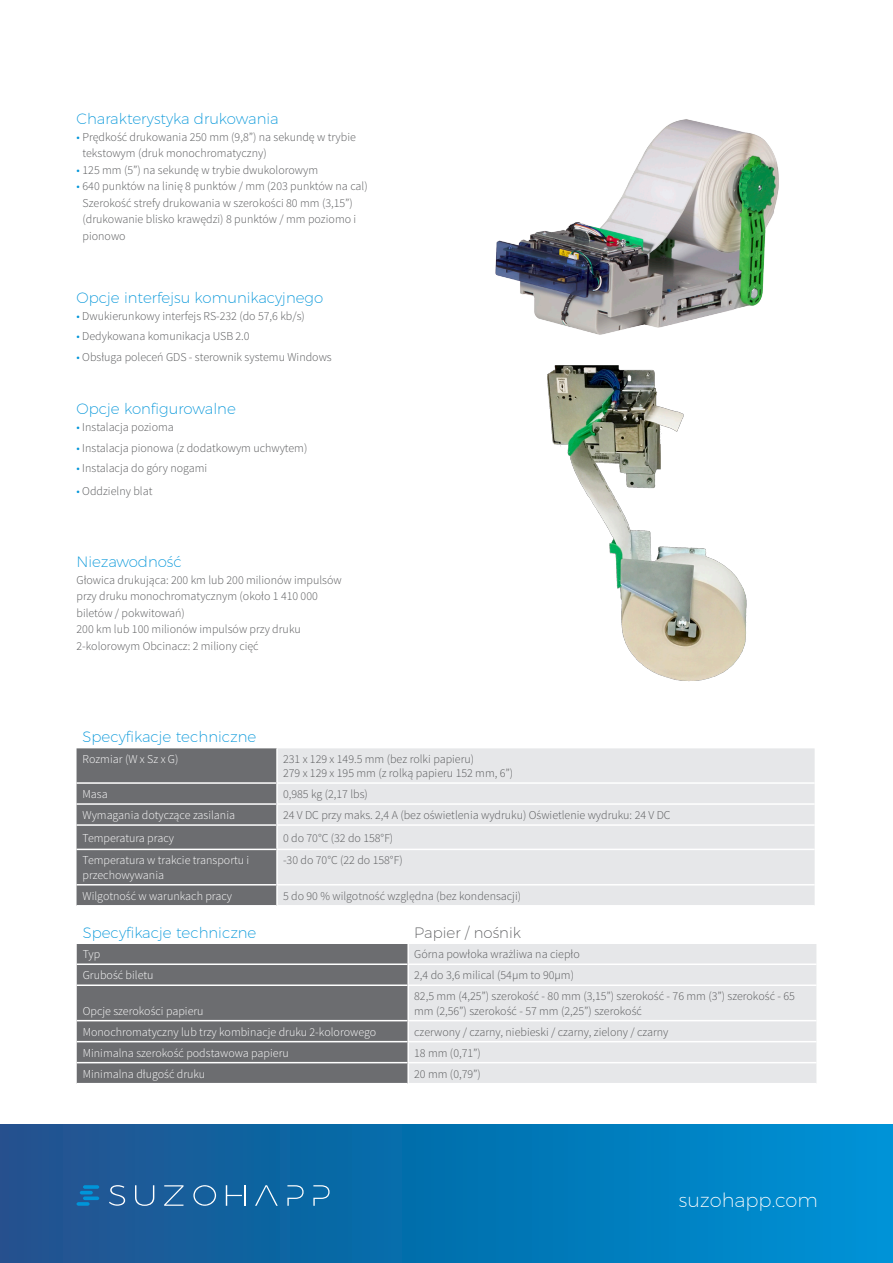
<style>
.page{position:relative;width:893px;height:1263px;background:#fff}
.page>*{position:absolute;margin:0;border:0;box-sizing:border-box;transform-origin:0 0}
.t1{font:200 19.5px "Montserrat";color:#fff}
.Prestazioni_-_Puntin{font:200 15px "Montserrat";color:#0095d9}
.Titoli{font:200 15px "Montserrat";color:#0095d9}
.Titoli-2{font:200 15px "Montserrat";color:#57585a}
.Prestazioni_-_Puntin-2{font:300 12px/16.5px "Source Sans Pro";color:#57585a}
.t2{font:300 12px/14.4px "Source Sans Pro";color:#fff}
.Testo_Tabella{font:300 12px "Source Sans Pro";color:#57585a}
.s1{color:#0095d9}
</style>
<div class="page">
<div style="left:0;top:1125px;width:893px;height:138px;background:linear-gradient(to right,#1c508b,#0093d5)"></div>
<svg style="left:135px;top:1185px;width:19px;height:21px"></svg>
<svg style="left:164px;top:1185px;width:20px;height:21px"></svg>
<svg style="left:193px;top:1185px;width:23px;height:21px"></svg>
<svg style="left:255px;top:1185px;width:23px;height:21px"></svg>
<svg style="left:287px;top:1185px;width:17px;height:21px"></svg>
<svg style="left:109px;top:1185px;width:16px;height:21px"></svg>
<svg style="left:226px;top:1185px;width:19px;height:21px"></svg>
<svg style="left:313px;top:1185px;width:17px;height:21px"></svg>
<hr style="left:83px;top:1185px;width:16px;height:4px;background:#0095d9;border-radius:2px">
<svg style="left:80px;top:1191px;width:13px;height:3px"></svg>
<svg style="left:83px;top:1196px;width:16px;height:4px"></svg>
<svg style="left:77px;top:1202px;width:13px;height:4px"></svg>
<div style="left:278px;top:748px;width:537px;height:157px;background:#e6e7e9"></div>
<svg style="left:77px;top:748px;width:200px;height:157px;background:#737477"></svg>
<hr style="left:276px;top:826px;width:2px;height:23px;background:#fff">
<hr style="left:276px;top:850px;width:2px;height:34px;background:#fff">
<hr style="left:276px;top:885px;width:2px;height:20px;background:#fff">
<hr style="left:276px;top:782px;width:539px;height:2px;background:#fff">
<hr style="left:276px;top:803px;width:539px;height:2px;background:#fff">
<hr style="left:276px;top:824px;width:539px;height:2px;background:#fff">
<hr style="left:276px;top:849px;width:539px;height:1px;background:#fff">
<hr style="left:276px;top:884px;width:539px;height:1px;background:#fff">
<div style="left:77px;top:944px;width:330px;height:139px;background:#6c6d70"></div>
<div style="left:409px;top:944px;width:407px;height:139px;background:#e6e7e9"></div>
<hr style="left:77px;top:963px;width:330px;height:2px;background:#fff">
<hr style="left:77px;top:984px;width:330px;height:2px;background:#fff">
<hr style="left:77px;top:1020px;width:330px;height:1px;background:#fff">
<hr style="left:77px;top:1041px;width:330px;height:1px;background:#fff">
<hr style="left:77px;top:1062px;width:330px;height:1px;background:#fff">
<svg style="left:407px;top:944px;width:1px;height:40px"></svg>
<hr style="left:407px;top:984px;width:409px;height:2px;background:#fff">
<hr style="left:407px;top:1020px;width:409px;height:1px;background:#fff">
<hr style="left:407px;top:1041px;width:409px;height:1px;background:#fff">
<hr style="left:407px;top:1062px;width:409px;height:1px;background:#fff">
<hr style="left:407px;top:963px;width:409px;height:2px;background:#fff">
<img style="left:495px;top:119px;width:284px;height:216px">
<img style="left:547px;top:365px;width:200px;height:317px">
<p class="Prestazioni_-_Puntin" style="left:77px;top:110px;width:204px">Charakterystyka drukowania</p>
<p class="Prestazioni_-_Puntin-2" style="left:83px;top:128px;width:275px;text-indent:-6px"><span class="s1">•</span> Prędkość drukowania 250 mm (9,8”) na sekundę w trybie tekstowym (druk monochromatyczny)</p>
<p class="Prestazioni_-_Puntin-2" style="left:77px;top:161px;width:243px"><span class="s1">•</span> 125 mm (5”) na sekundę w trybie dwukolorowym</p>
<p class="Prestazioni_-_Puntin-2" style="left:83px;top:178px;width:287px;text-indent:-6px"><span class="s1">•</span> 640 punktów na linię 8 punktów / mm (203 punktów na cal)<br>Szerokość strefy drukowania w szerokości 80 mm (3,15”) (drukowanie blisko krawędzi) 8 punktów / mm poziomo i pionowo</p>
<p class="Prestazioni_-_Puntin" style="left:77px;top:289px;width:248px">Opcje interfejsu komunikacyjnego</p>
<p class="Prestazioni_-_Puntin-2" style="left:77px;top:307px;width:230px"><span class="s1">•</span> Dwukierunkowy interfejs RS-232 (do 57,6 kb/s)</p>
<p class="Prestazioni_-_Puntin-2" style="left:77px;top:328px;width:175px"><span class="s1">•</span> Dedykowana komunikacja USB 2.0</p>
<p class="Prestazioni_-_Puntin-2" style="left:77px;top:349px;width:257px"><span class="s1">•</span> Obsługa poleceń GDS - sterownik systemu Windows</p>
<p class="Prestazioni_-_Puntin" style="left:77px;top:400px;width:161px">Opcje konfigurowalne</p>
<p class="Prestazioni_-_Puntin-2" style="left:77px;top:419px;width:99px"><span class="s1">•</span> Instalacja pozioma</p>
<p class="Prestazioni_-_Puntin-2" style="left:77px;top:439px;width:232px"><span class="s1">•</span> Instalacja pionowa (z dodatkowym uchwytem)</p>
<p class="Prestazioni_-_Puntin-2" style="left:77px;top:460px;width:132px"><span class="s1">•</span> Instalacja do góry nogami</p>
<p class="Prestazioni_-_Puntin-2" style="left:77px;top:482px;width:77px"><span class="s1">•</span> Oddzielny blat</p>
<p class="Prestazioni_-_Puntin" style="left:77px;top:553px;width:107px">Niezawodność</p>
<p class="Prestazioni_-_Puntin-2" style="left:77px;top:572px;width:267px">Głowica drukująca: 200 km lub 200 milionów impulsów przy druku monochromatycznym (około 1 410 000 biletów / pokwitowań)</p>
<p class="Prestazioni_-_Puntin-2" style="left:77px;top:621px;width:226px">200 km lub 100 milionów impulsów przy druku<br>2-kolorowym Obcinacz: 2 miliony cięć</p>
<p class="Titoli" style="left:83px;top:728px;width:175px">Specyfikacje techniczne</p>
<p class="t2" style="left:83px;top:751px;width:97px">Rozmiar (W x Sz x G)</p>
<p class="Prestazioni_-_Puntin-2" style="left:283px;top:750px;width:193px">231 x 129 x 149.5 mm (bez rolki papieru)</p>
<p class="Prestazioni_-_Puntin-2" style="left:283px;top:765px;width:232px">279 x 129 x 195 mm (z rolką papieru 152 mm, 6”)</p>
<p class="t2" style="left:83px;top:787px;width:27px">Masa</p>
<p class="Prestazioni_-_Puntin-2" style="left:283px;top:786px;width:86px">0,985 kg (2,17 lbs)</p>
<p class="t2" style="left:83px;top:808px;width:154px">Wymagania dotyczące zasilania</p>
<p class="Prestazioni_-_Puntin-2" style="left:283px;top:807px;width:389px">24 V DC przy maks. 2,4 A (bez oświetlenia wydruku) Oświetlenie wydruku: 24 V DC</p>
<p class="t2" style="left:83px;top:830px;width:93px">Temperatura pracy</p>
<p class="Prestazioni_-_Puntin-2" style="left:283px;top:829px;width:112px">0 do 70°C (32 do 158°F)</p>
<p class="t2" style="left:83px;top:853px;width:168px">Temperatura w trakcie transportu i przechowywania</p>
<p class="Prestazioni_-_Puntin-2" style="left:283px;top:852px;width:121px">-30 do 70°C (22 do 158°F)</p>
<p class="t2" style="left:83px;top:889px;width:151px">Wilgotność w warunkach pracy</p>
<p class="Prestazioni_-_Puntin-2" style="left:283px;top:888px;width:240px">5 do 90 % wilgotność względna (bez kondensacji)</p>
<p class="Titoli" style="left:83px;top:923px;width:175px">Specyfikacje techniczne</p>
<p class="Titoli-2" style="left:414px;top:923px;width:108px">Papier / nośnik</p>
<p class="t2" style="left:83px;top:947px;width:19px">Typ</p>
<p class="Prestazioni_-_Puntin-2" style="left:414px;top:946px;width:167px">Górna powłoka wrażliwa na ciepło</p>
<p class="t2" style="left:83px;top:968px;width:72px">Grubość biletu</p>
<p class="Testo_Tabella" style="left:414px;top:968px;width:161px">2,4 do 3,6 milical (54µm to 90µm)</p>
<p class="t2" style="left:83px;top:1003px;width:122px">Opcje szerokości papieru</p>
<p class="Prestazioni_-_Puntin-2" style="left:414px;top:989px;width:382px;line-height:14.4px">82,5 mm (4,25”) szerokość - 80 mm (3,15”) szerokość - 76 mm (3”) szerokość - 65 mm (2,56”) szerokość - 57 mm (2,25”) szerokość</p>
<p class="t2" style="left:83px;top:1024px;width:295px">Monochromatyczny lub trzy kombinacje druku 2-kolorowego</p>
<p class="Prestazioni_-_Puntin-2" style="left:414px;top:1023px;width:256px">czerwony / czarny, niebieski / czarny, zielony / czarny</p>
<p class="t2" style="left:83px;top:1045px;width:208px">Minimalna szerokość podstawowa papieru</p>
<p class="Prestazioni_-_Puntin-2" style="left:414px;top:1044px;width:68px">18 mm (0,71”)</p>
<p class="t2" style="left:83px;top:1066px;width:124px">Minimalna długość druku</p>
<p class="Prestazioni_-_Puntin-2" style="left:414px;top:1065px;width:68px">20 mm (0,79”)</p>
<h1 class="t1" style="left:679px;top:1188px;width:140px">suzohapp.com</h1>
</div>
